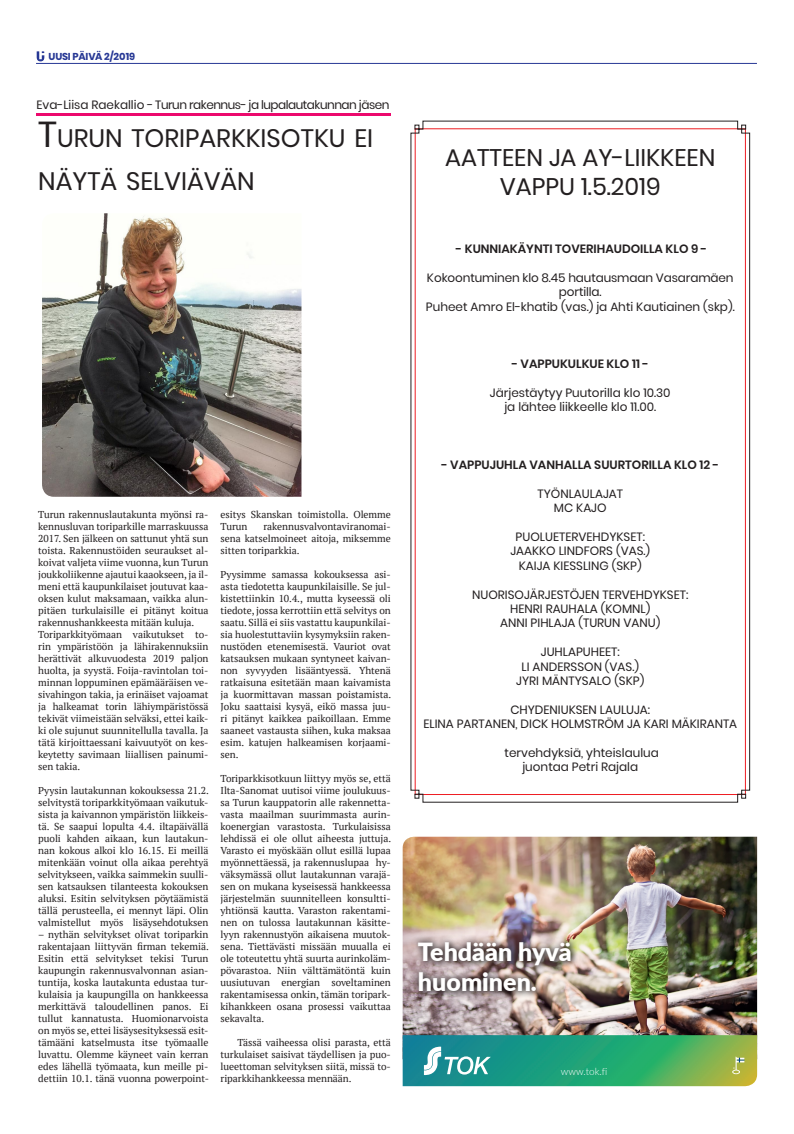
<style>
.page{position:relative;width:794px;height:1134px;background:#fff}
.page>*{position:absolute;margin:0;border:0;box-sizing:border-box;transform-origin:0 0}
.t1{font:25.2px/43.2px "Poppins";color:#231f20}
.t2{font:900 25px/30px "Lato";color:#fff}
.t3{font:24px/28.8px "Poppins";color:#231f20;text-align:center}
.t4{font:12px/14.4px "Poppins";color:#231f20;text-align:center}
.t5{font:600 12px "Poppins";color:#231f20}
.t6{font:12px "Poppins";letter-spacing:-.04em;color:#231f20}
.t7{font:10px/12px "PT Serif";letter-spacing:-.005em;color:#231f20;text-align:justify}
.t8{font:700 10px "Poppins";letter-spacing:-.01em;color:#273895}
.t9{font:300 10px "Lato";color:#fff}
.s1{font-size:36px}
</style>
<div class="page">
<hr style="left:36px;top:63px;width:721px;height:1px;background:#273895">
<svg style="left:37px;top:51px;width:7px;height:10px"></svg>
<hr style="left:37px;top:114px;width:354px;height:2px;background:#ec096d">
<img style="left:403px;top:837px;width:354px;height:198px">
<img style="left:403px;top:1035px;width:354px;height:51px">
<div style="left:411px;top:934px;width:167px;height:64px;background:#231f20;opacity:.84"></div>
<svg style="left:424px;top:1046px;width:67px;height:29px"></svg>
<svg style="left:732px;top:1056px;width:12px;height:18px"></svg>
<img style="left:42px;top:213px;width:259px;height:284px">
<svg style="left:410px;top:120px;width:340px;height:683px"></svg>
<p class="t8" style="left:49px;top:51px;width:7px">UUSI</p>
<p class="t8" style="left:72px;top:51px;width:64px">PÄIVÄ 2/2019</p>
<p class="t6" style="left:36px;top:98px;width:354px">Eva-Liisa Raekallio - Turun rakennus- ja lupalautakunnan jäsen</p>
<h1 class="t1" style="left:38px;top:117px;width:336px"><span class="s1">T</span>URUN TORIPARKKISOTKU EI<br>NÄYTÄ SELVIÄVÄN</h1>
<p class="t7" style="left:38px;top:508px;width:172px;text-align:left">Turun rakennuslautakunta myönsi ra&shy;kennusluvan toriparkille marraskuussa 2017. Sen jälkeen on sattunut yhtä sun toista. Rakennustöiden seuraukset al&shy;koivat valjeta viime vuonna, kun Turun joukkoliikenne ajautui kaaokseen, ja il&shy;meni että kaupunkilaiset joutuvat kaa&shy;oksen kulut maksamaan, vaikka alun&shy;pitäen turkulaisille ei pitänyt koitua rakennushankkeesta mitään kuluja.<br>Toriparkkityömaan vaikutukset to&shy;rin ympäristöön ja lähirakennuksiin herättivät alkuvuodesta 2019 paljon huolta, ja syystä. Foija-ravintolan toi&shy;minnan loppuminen epämääräisen ve&shy;sivahingon takia, ja erinäiset vajoamat ja halkeamat torin lähiympäristössä tekivät viimeistään selväksi, ettei kaik&shy;ki ole sujunut suunnitellulla tavalla. Ja tätä kirjoittaessani kaivuutyöt on kes&shy;keytetty savimaan liiallisen painumi&shy;sen takia.</p>
<p class="t7" style="left:38px;top:784px;width:172px">Pyysin lautakunnan kokouksessa 21.2. selvitystä toriparkkityömaan vaikutuk&shy;sista ja kaivannon ympäristön liikkeis&shy;tä. Se saapui lopulta 4.4. iltapäivällä puoli kahden aikaan, kun lautakun&shy;nan kokous alkoi klo 16.15. Ei meillä mitenkään voinut olla aikaa perehtyä selvitykseen, vaikka saimmekin suulli&shy;sen katsauksen tilanteesta kokouksen aluksi. Esitin selvityksen pöytäämistä tällä perusteella, ei mennyt läpi. Olin valmistellut myös lisäysehdotuksen</p>
<p class="t7" style="left:38px;top:928px;width:172px">– nythän selvitykset olivat toriparkin rakentajaan liittyvän firman tekemiä.<br>Esitin että selvitykset tekisi Turun kaupungin rakennusvalvonnan asian&shy;tuntija, koska lautakunta edustaa tur&shy;kulaisia ja kaupungilla on hankkeessa merkittävä taloudellinen panos. Ei tullut kannatusta. Huomionarvoista on myös se, ettei lisäysesityksessä esit&shy;tämääni katselmusta itse työmaalle luvattu. Olemme käyneet vain kerran edes lähellä työmaata, kun meille pi&shy;dettiin 10.1. tänä vuonna powerpoint-</p>
<p class="t7" style="left:220px;top:508px;width:172px">esitys Skanskan toimistolla. Olemme<br>Turun</p>
<p class="t7" style="left:220px;top:520px;width:172px;text-indent:43px">rakennusvalvontaviranomai&shy;sena katselmoineet aitoja, miksemme sitten toriparkkia.</p>
<p class="t7" style="left:220px;top:568px;width:172px">Pyysimme samassa kokouksessa asi&shy;asta tiedotetta kaupunkilaisille. Se jul&shy;kistettiinkin 10.4., mutta kyseessä oli tiedote, jossa kerrottiin että selvitys on saatu. Sillä ei siis vastattu kaupunkilai&shy;sia huolestuttaviin kysymyksiin raken&shy;nustöden etenemisestä. Vauriot ovat katsauksen mukaan syntyneet kaivan&shy;non syvyyden lisääntyessä. Yhtenä ratkaisuna esitetään maan kaivamista ja kuormittavan massan poistamista.<br>Joku saattaisi kysyä, eikö massa juu&shy;ri pitänyt kaikkea paikoillaan. Emme saaneet vastausta siihen, kuka maksaa esim. katujen halkeamisen korjaami&shy;sen.</p>
<p class="t7" style="left:220px;top:772px;width:172px">Toriparkkisotkuun liittyy myös se, että Ilta-Sanomat uutisoi viime joulukuus&shy;sa Turun kauppatorin alle rakennetta&shy;vasta maailman suurimmasta aurin&shy;koenergian varastosta. Turkulaisissa lehdissä ei ole ollut aiheesta juttuja.<br>Varasto ei myöskään ollut esillä lupaa myönnettäessä, ja rakennuslupaa hy&shy;väksymässä ollut lautakunnan varajä&shy;sen on mukana kyseisessä hankkeessa järjestelmän suunnitelleen konsultti&shy;yhtiönsä kautta. Varaston rakentami&shy;nen on tulossa lautakunnan käsitte&shy;lyyn rakennustyön aikaisena muutok&shy;sena. Tiettävästi missään muualla ei ole toteutettu yhtä suurta aurinkoläm&shy;pövarastoa. Niin välttämätöntä kuin uusiutuvan energian soveltaminen rakentamisessa onkin, tämän toripark&shy;kihankkeen osana prosessi vaikuttaa sekavalta.</p>
<p class="t7" style="left:220px;top:1036px;width:172px;text-indent:17px">Tässä vaiheessa olisi parasta, että turkulaiset saisivat täydellisen ja puo&shy;lueettoman selvityksen siitä, missä to&shy;riparkkihankkeessa mennään.</p>
<h3 class="t3" style="left:445px;top:144px;width:271px">AATTEEN JA AY-LIIKKEEN<br>VAPPU 1.5.2019</h3>
<p class="t5" style="left:456px;top:242px;width:253px">- KUNNIAKÄYNTI TOVERIHAUDOILLA KLO 9 -</p>
<p class="t4" style="left:426px;top:270px;width:310px">Kokoontuminen klo 8.45 hautausmaan Vasaramäen portilla.<br>Puheet Amro El-khatib (vas.) ja Ahti Kautiainen (skp).</p>
<p class="t5" style="left:512px;top:357px;width:139px">- VAPPUKULKUE KLO 11 -</p>
<p class="t4" style="left:490px;top:386px;width:182px">Järjestäytyy Puutorilla klo 10.30 ja lähtee liikkeelle klo 11.00.</p>
<p class="t5" style="left:441px;top:458px;width:279px">- VAPPUJUHLA VANHALLA SUURTORILLA KLO 12 -</p>
<p class="t4" style="left:537px;top:486px;width:87px">TYÖNLAULAJAT<br>MC KAJO</p>
<p class="t4" style="left:510px;top:530px;width:141px">PUOLUETERVEHDYKSET:<br>JAAKKO LINDFORS (VAS.)<br>KAIJA KIESSLING (SKP)</p>
<p class="t4" style="left:472px;top:587px;width:218px">NUORISOJÄRJESTÖJEN TERVEHDYKSET:<br>HENRI RAUHALA (KOMNL)<br>ANNI PIHLAJA (TURUN VANU)</p>
<p class="t4" style="left:516px;top:645px;width:129px">JUHLAPUHEET:<br>LI ANDERSSON (VAS.)<br>JYRI MÄNTYSALO (SKP)</p>
<p class="t4" style="left:423px;top:702px;width:315px">CHYDENIUKSEN LAULUJA:<br>ELINA PARTANEN, DICK HOLMSTRÖM JA KARI MÄKIRANTA</p>
<p class="t4" style="left:504px;top:746px;width:156px">tervehdyksiä, yhteislaulua juontaa Petri Rajala</p>
<h2 class="t2" style="left:418px;top:935px;width:155px">Tehdään hyvä huominen.</h2>
<p class="t9" style="left:561px;top:1065px;width:48px">www.tok.fi</p>
</div>
